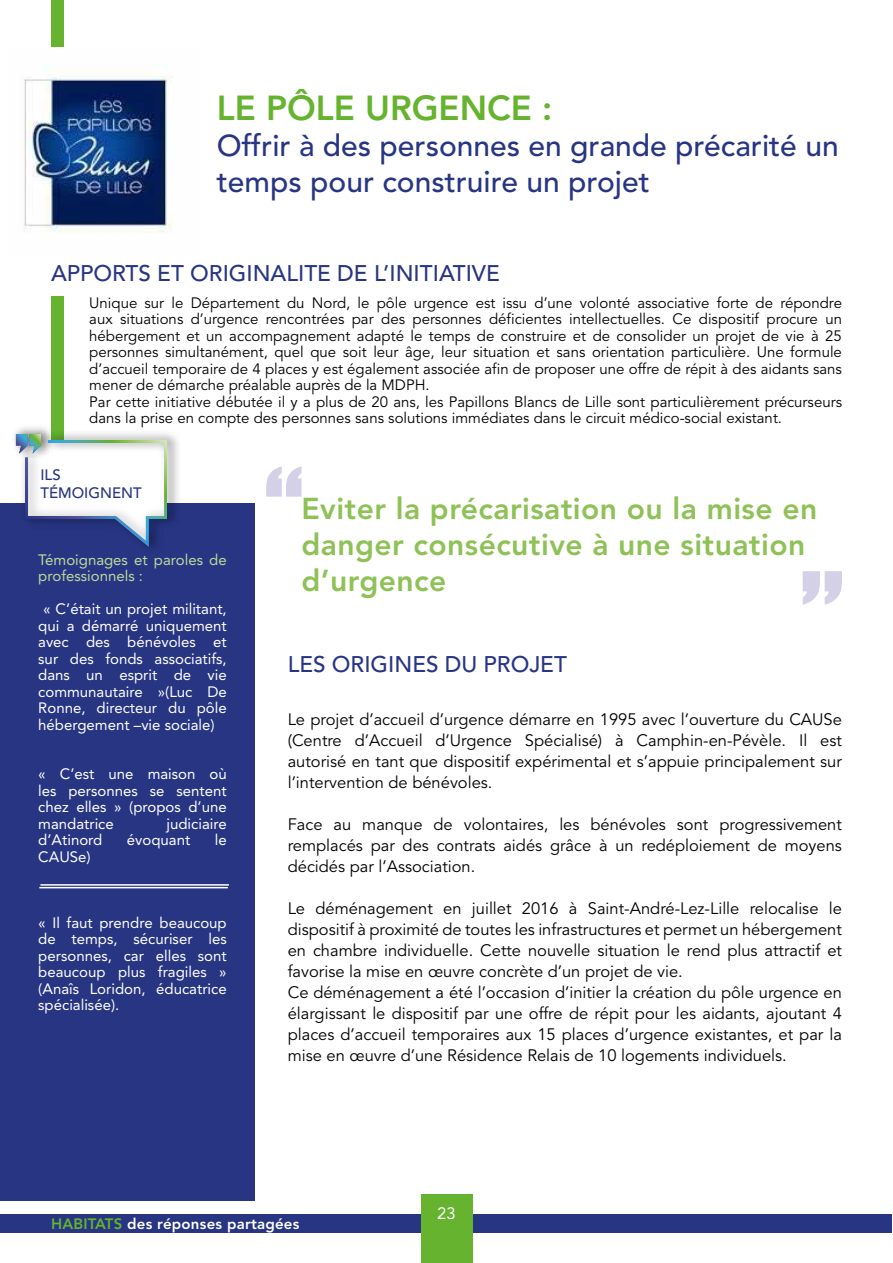
<style>
.page{position:relative;width:893px;height:1263px;background:#fff}
.page>*{position:absolute;margin:0;border:0;box-sizing:border-box;transform-origin:0 0}
.t1{font:800 34.5px "Avenir LT Std";color:#65b32e}
.t2{font:800 30px/36px "Avenir LT Std";letter-spacing:.015em;color:#8ec156}
.t3{font:500 30px/36px "Avenir LT Std";color:#283583}
.t4{font:500 22.5px "Avenir LT Std";color:#283583}
.t5{font:16.5px/21px "Avenir LT Std";color:#000;text-align:justify}
.t6{font:16.5px "Avenir LT Std";color:#fff}
.t7{font:15px/16.5px "Avenir LT Std";color:#000}
.t8{font:15px/16.5px "Avenir LT Std";color:#fff;text-align:justify}
.t9{font:15px/16.5px "Avenir LT Std";color:#bdd99b}
.t10{font:800 15px "Avenir LT Std";letter-spacing:.015em;color:#fff}
.t11{font:500 15px/18px "Avenir LT Std";color:#283583}
.s1{color:#65b32e}
</style>
<div class="page">
<div style="left:0;top:1214px;width:892px;height:19px;background:#283583"></div>
<div style="left:421px;top:1193px;width:51px;height:70px;background:#65b32e"></div>
<div style="left:51px;top:0;width:13px;height:251px;background:#65b32e"></div>
<div style="left:51px;top:297px;width:13px;height:143px;background:#65b32e"></div>
<div style="left:0;top:503px;width:255px;height:698px;background:#283583"></div>
<img style="left:14px;top:433px;width:2px;height:14px">
<img style="left:16px;top:427px;width:162px;height:121px">
<hr style="left:39px;top:887px;width:189px;height:1px;background:#fff">
<img style="left:23px;top:48px;width:149px;height:203px">
<svg style="left:16px;top:434px;width:151px;height:113px"></svg>
<hr style="left:40px;top:884px;width:189px;height:2px;background:#fff">
<svg style="left:266px;top:466px;width:36px;height:31px"></svg>
<svg style="left:803px;top:571px;width:39px;height:34px"></svg>
<h1 class="t1" style="left:217px;top:87px;width:337px">LE PÔLE URGENCE :</h1>
<h2 class="t3" style="left:217px;top:128px;width:623px">Offrir à des personnes en grande précarité un temps pour construire un projet</h2>
<h3 class="t4" style="left:51px;top:260px;width:450px">APPORTS ET ORIGINALITE DE L’INITIATIVE</h3>
<p class="t7" style="left:89px;top:295px;width:754px">Unique sur le Département du Nord, le pôle urgence est issu d’une volonté associative forte de répondre aux situations d’urgence rencontrées par des personnes déficientes intellectuelles. Ce dispositif procure un hébergement et un accompagnement adapté le temps de construire et de consolider un projet de vie à 25 personnes simultanément, quel que soit leur âge, leur situation et sans orientation particulière. Une formule d’accueil temporaire de 4 places y est également associée afin de proposer une offre de répit à des aidants sans mener de démarche préalable auprès de la MDPH.<br>Par cette initiative débutée il y a plus de 20 ans, les Papillons Blancs de Lille sont particulièrement précurseurs dans la prise en compte des personnes sans solutions immédiates dans le circuit médico-social existant.</p>
<p class="t11" style="left:40px;top:466px;width:103px">ILS<br>TÉMOIGNENT</p>
<p class="t9" style="left:38px;top:551px;width:190px">Témoignages et paroles de professionnels :</p>
<p class="t8" style="left:38px;top:601px;width:190px;text-indent:5px">« C’était un projet militant, qui a démarré uniquement avec des bénévoles et sur des fonds associatifs, dans un esprit de vie communautaire »(Luc De Ronne, directeur du pôle hébergement –vie sociale)</p>
<p class="t8" style="left:38px;top:766px;width:190px">« C’est une maison où les personnes se sentent chez elles » (propos d’une mandatrice</p>
<p class="t8" style="left:167px;top:815px;width:62px">judiciaire</p>
<p class="t8" style="left:38px;top:832px;width:66px">d’Atinord</p>
<p class="t8" style="left:127px;top:832px;width:65px">évoquant</p>
<p class="t8" style="left:215px;top:832px;width:13px">le</p>
<p class="t8" style="left:38px;top:848px;width:54px">CAUSe)</p>
<p class="t8" style="left:38px;top:914px;width:190px">« Il faut prendre beaucoup de temps, sécuriser les personnes, car elles sont beaucoup plus fragiles » (Anaîs Loridon, éducatrice spécialisée).</p>
<h2 class="t2" style="left:302px;top:491px;width:517px">Eviter la précarisation ou la mise en danger consécutive à une situation d’urgence</h2>
<h3 class="t4" style="left:288px;top:651px;width:281px">LES ORIGINES DU PROJET</h3>
<p class="t5" style="left:288px;top:709px;width:556px">Le projet d’accueil d’urgence démarre en 1995 avec l’ouverture du CAUSe (Centre d’Accueil d’Urgence Spécialisé) à Camphin-en-Pévèle. Il est autorisé en tant que dispositif expérimental et s’appuie principalement sur l’intervention de bénévoles.</p>
<p class="t5" style="left:288px;top:814px;width:556px">Face au manque de volontaires, les bénévoles sont progressivement remplacés par des contrats aidés grâce à un redéploiement de moyens décidés par l’Association.</p>
<p class="t5" style="left:288px;top:898px;width:556px;text-align:left">Le déménagement en juillet 2016 à Saint-André-Lez-Lille relocalise le dispositif à proximité de toutes les infrastructures et permet un hébergement en chambre individuelle. Cette nouvelle situation le rend plus attractif et favorise la mise en œuvre concrète d’un projet de vie.<br>Ce déménagement a été l’occasion d’initier la création du pôle urgence en élargissant le dispositif par une offre de répit pour les aidants, ajoutant 4 places d’accueil temporaires aux 15 places d’urgence existantes, et par la mise en œuvre d’une Résidence Relais de 10 logements individuels.</p>
<p class="t10" style="left:51px;top:1215px;width:250px"><span class="s1">HABITATS</span> des réponses partagées</p>
<p class="t6" style="left:437px;top:1203px;width:20px">23</p>
</div>
